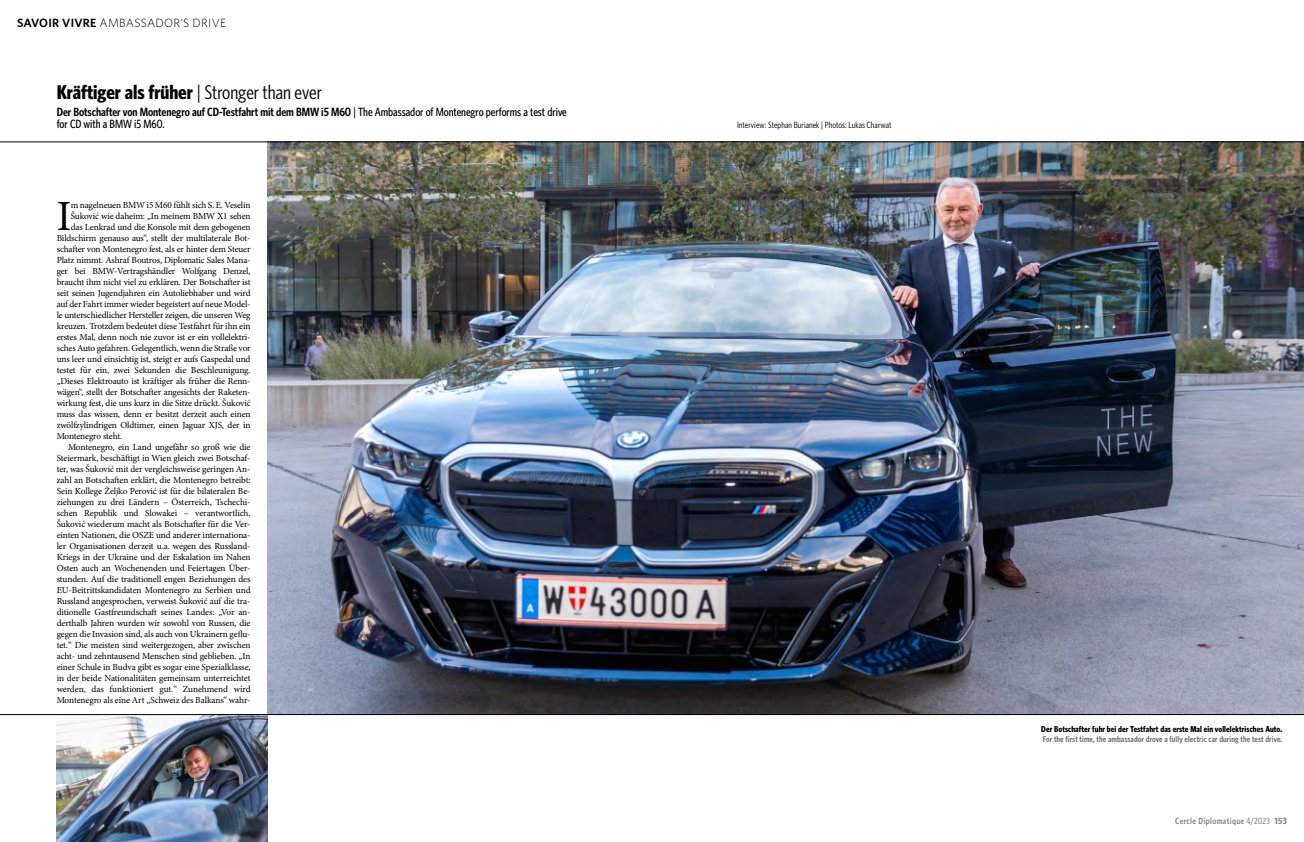
<style>
.page{position:relative;width:1304px;height:842px;background:#fff}
.page>*{position:absolute;margin:0;border:0;box-sizing:border-box;transform-origin:0 0}
.t1{font:43.1px "Minion Pro";color:#000}
.t2{font:700 20px "Whitney Condensed";color:#000}
.t3{font:500 12px/12px "Whitney Condensed";letter-spacing:-.005em;color:#000}
.t4{font:300 12px "Whitney";letter-spacing:.02em;color:#000}
.t5{font:9.3px "Minion Pro";letter-spacing:-.015em;color:#000}
.t6{font:9px "Whitney Condensed";letter-spacing:.01em;color:#000}
.t7{font:600 9px "Whitney Condensed";letter-spacing:.04em;color:#878787}
.t8{font:600 8.5px "Whitney Condensed";letter-spacing:.01em;color:#706f6f}
.t9{font:700 8.5px "Whitney Condensed";letter-spacing:.01em;color:#000}
.s1{font-weight:600}
.s2{font-weight:400}
.s3{font-weight:500}
.s4{font-weight:700}
</style>
<div class="page">
<img style="left:57px;top:715px;width:211px;height:127px">
<img style="left:268px;top:143px;width:1036px;height:571px">
<hr style="left:0;top:142px;width:1304px;height:1px;background:#000">
<hr style="left:0;top:714px;width:1304px;height:1px;background:#000">
<p class="t4" style="left:17px;top:14px;width:211px"><span class="s1">SAVOIR VIVRE</span> AMBASSADOR'S DRIVE</p>
<h2 class="t2" style="left:57px;top:79px;width:267px">Kräftiger als früher <span class="s2">| Stronger than ever</span></h2>
<p class="t3" style="left:57px;top:105px;width:512px"><span class="s1">Der Botschafter von Montenegro auf CD-Testfahrt mit dem BMW i5 M60</span> | The Ambassador of Montenegro performs a test drive for CD with a BMW i5 M60.</p>
<h1 class="t1" style="left:57px;top:187px;width:16px">I</h1>
<p class="t5" style="left:71px;top:199px;width:181px">m nagelneuen BMW i5 M60 fühlt sich S. E. Veselin</p>
<p class="t5" style="left:71px;top:210px;width:181px">Šuković wie daheim: „In meinem BMW X1 sehen</p>
<p class="t5" style="left:71px;top:221px;width:181px">das Lenkrad und die Konsole mit dem gebogenen</p>
<p class="t5" style="left:57px;top:232px;width:195px">Bildschirm genauso aus“, stellt der multilaterale Bot-</p>
<p class="t5" style="left:57px;top:243px;width:195px">schafter von Montenegro fest, als er hinter dem Steuer</p>
<p class="t5" style="left:57px;top:254px;width:195px">Platz nimmt. Ashraf Boutros, Diplomatic Sales Mana-</p>
<p class="t5" style="left:57px;top:265px;width:195px">ger bei BMW-Vertragshändler Wolfgang Denzel,</p>
<p class="t5" style="left:57px;top:276px;width:195px">braucht ihm nicht viel zu erklären. Der Botschafter ist</p>
<p class="t5" style="left:57px;top:287px;width:195px">seit seinen Jugendjahren ein Autoliebhaber und wird</p>
<p class="t5" style="left:57px;top:298px;width:195px">auf der Fahrt immer wieder begeistert auf neue Model-</p>
<p class="t5" style="left:57px;top:309px;width:195px">le unterschiedlicher Hersteller zeigen, die unseren Weg</p>
<p class="t5" style="left:57px;top:320px;width:195px">kreuzen. Trotzdem bedeutet diese Testfahrt für ihn ein</p>
<p class="t5" style="left:57px;top:331px;width:195px">erstes Mal, denn noch nie zuvor ist er ein vollelektri-</p>
<p class="t5" style="left:57px;top:342px;width:195px">sches Auto gefahren. Gelegentlich, wenn die Straße vor</p>
<p class="t5" style="left:57px;top:353px;width:195px">uns leer und einsichtig ist, steigt er aufs Gaspedal und</p>
<p class="t5" style="left:57px;top:364px;width:195px">testet für ein, zwei Sekunden die Beschleunigung.</p>
<p class="t5" style="left:57px;top:375px;width:195px">„Dieses Elektroauto ist kräftiger als früher die Renn-</p>
<p class="t5" style="left:57px;top:386px;width:195px">wägen“, stellt der Botschafter angesichts der Raketen-</p>
<p class="t5" style="left:57px;top:397px;width:195px">wirkung fest, die uns kurz in die Sitze drückt. Šuković</p>
<p class="t5" style="left:57px;top:408px;width:195px">muss das wissen, denn er besitzt derzeit auch einen</p>
<p class="t5" style="left:57px;top:419px;width:195px">zwölfzylindrigen Oldtimer, einen Jaguar XJS, der in</p>
<p class="t5" style="left:57px;top:430px;width:67px">Montenegro steht.</p>
<p class="t5" style="left:68px;top:441px;width:184px">Montenegro, ein Land ungefähr so groß wie die</p>
<p class="t5" style="left:57px;top:452px;width:195px">Steiermark, beschäftigt in Wien gleich zwei Botschaf-</p>
<p class="t5" style="left:57px;top:463px;width:195px">ter, was Šuković mit der vergleichsweise geringen An-</p>
<p class="t5" style="left:57px;top:474px;width:195px">zahl an Botschaften erklärt, die Montenegro betreibt:</p>
<p class="t5" style="left:57px;top:485px;width:195px">Sein Kollege Željko Perović ist für die bilateralen Be-</p>
<p class="t5" style="left:57px;top:496px;width:195px">ziehungen zu drei Ländern – Österreich, Tschechi-</p>
<p class="t5" style="left:57px;top:507px;width:195px">schen Republik und Slowakei – verantwortlich.</p>
<p class="t5" style="left:57px;top:518px;width:195px">Šuković wiederum macht als Botschafter für die Ver-</p>
<p class="t5" style="left:57px;top:529px;width:195px">einten Nationen, die OSZE und anderer internationa-</p>
<p class="t5" style="left:57px;top:540px;width:195px">ler Organisationen derzeit u.a. wegen des Russland-</p>
<p class="t5" style="left:57px;top:551px;width:195px">Kriegs in der Ukraine und der Eskalation im Nahen</p>
<p class="t5" style="left:57px;top:562px;width:195px">Osten auch an Wochenenden und Feiertagen Über-</p>
<p class="t5" style="left:57px;top:573px;width:195px">stunden. Auf die traditionell engen Beziehungen des</p>
<p class="t5" style="left:57px;top:584px;width:195px">EU-Beitrittskandidaten Montenegro zu Serbien und</p>
<p class="t5" style="left:57px;top:595px;width:195px">Russland angesprochen, verweist Šuković auf die tra-</p>
<p class="t5" style="left:57px;top:606px;width:195px">ditionelle Gastfreundschaft seines Landes: „Vor an-</p>
<p class="t5" style="left:57px;top:617px;width:195px">derthalb Jahren wurden wir sowohl von Russen, die</p>
<p class="t5" style="left:57px;top:628px;width:195px">gegen die Invasion sind, als auch von Ukrainern geflu-</p>
<p class="t5" style="left:57px;top:639px;width:195px">tet.“ Die meisten sind weitergezogen, aber zwischen</p>
<p class="t5" style="left:57px;top:650px;width:195px">acht- und zehntausend Menschen sind geblieben. „In</p>
<p class="t5" style="left:57px;top:661px;width:195px">einer Schule in Budva gibt es sogar eine Spezialklasse,</p>
<p class="t5" style="left:57px;top:672px;width:195px">in der beide Nationalitäten gemeinsam unterreichtet</p>
<p class="t5" style="left:57px;top:683px;width:195px">werden, das funktioniert gut.“ Zunehmend wird</p>
<p class="t5" style="left:57px;top:694px;width:195px">Montenegro als eine Art „Schweiz des Balkans“ wahr-</p>
<p class="t6" style="left:737px;top:119px;width:156px">Interview: Stephan Burianek | Photos: Lukas Charwat</p>
<p class="t9" style="left:1041px;top:723px;width:242px">Der Botschafter fuhr bei der Testfahrt das erste Mal ein vollelektrisches Auto.</p>
<p class="t8" style="left:1043px;top:733px;width:241px">For the first time, the ambassador drove a fully electric car during the test drive.</p>
<p class="t7" style="left:1175px;top:815px;width:113px">Cercle Diplomatique <span class="s3">4/2023</span> <span class="s4">153</span></p>
</div>
